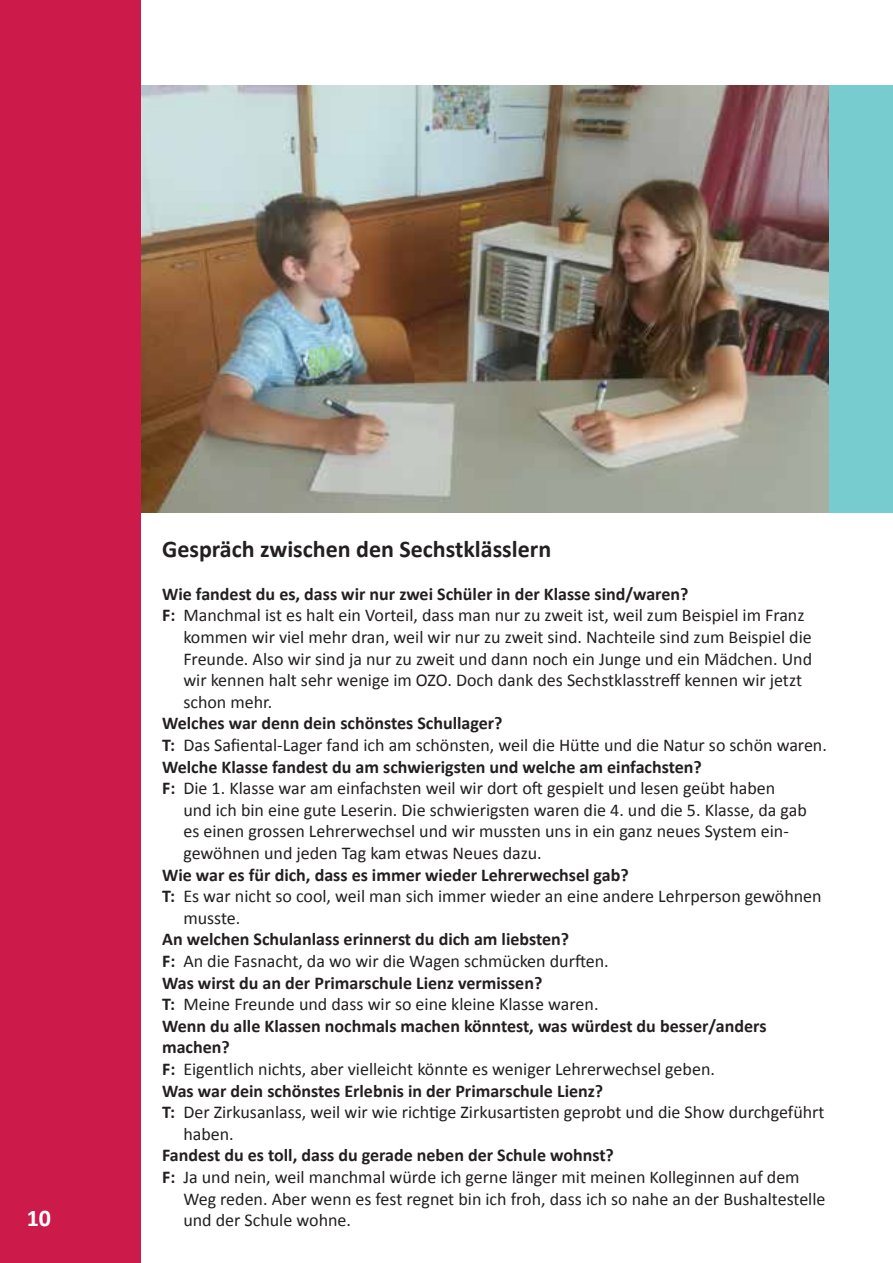
<style>
.page{position:relative;width:893px;height:1263px;background:#fff}
.page>*{position:absolute;margin:0;border:0;box-sizing:border-box;transform-origin:0 0}
.t1{font:700 24px "Calibri";color:#231f20}
.t2{font:700 24px "Calibri";color:#fff}
.t3{font:18px/21.6px "Calibri";color:#231f20}
.t4{font:700 18px "Calibri";color:#231f20}
.s1{font-weight:700}
</style>
<div class="page">
<img style="left:141px;top:85px;width:689px;height:428px">
<div style="left:0;top:0;width:141px;height:1263px;background:#cc1b4b"></div>
<div style="left:830px;top:85px;width:63px;height:428px;background:#77ccd0"></div>
<h1 class="t1" style="left:162px;top:533px;width:391px">Gespräch zwischen den Sechstklässlern</h1>
<p class="t4" style="left:162px;top:582px;width:528px">Wie fandest du es, dass wir nur zwei Schüler in der Klasse sind/waren?</p>
<p class="t3" style="left:162px;top:605px;width:644px"><span class="s1">F:</span> Manchmal ist es halt ein Vorteil, dass man nur zu zweit ist, weil zum Beispiel im Franz</p>
<p class="t3" style="left:183px;top:626px;width:630px">kommen wir viel mehr dran, weil wir nur zu zweit sind. Nachteile sind zum Beispiel die</p>
<p class="t3" style="left:183px;top:648px;width:630px">Freunde. Also wir sind ja nur zu zweit und dann noch ein Junge und ein Mädchen. Und</p>
<p class="t3" style="left:183px;top:669px;width:620px">wir kennen halt sehr wenige im OZO. Doch dank des Sechstklasstreff kennen wir jetzt</p>
<p class="t3" style="left:183px;top:691px;width:90px">schon mehr.</p>
<p class="t3" style="left:162px;top:713px;width:666px"><span class="s1">Welches war denn dein schönstes Schullager?<br>T:</span> Das Safiental-Lager fand ich am schönsten, weil die Hütte und die Natur so schön waren.<br><span class="s1">Welche Klasse fandest du am schwierigsten und welche am einfachsten?<br>F:</span> Die 1. Klasse war am einfachsten weil wir dort oft gespielt und lesen geübt haben</p>
<p class="t3" style="left:183px;top:799px;width:625px">und ich bin eine gute Leserin. Die schwierigsten waren die 4. und die 5. Klasse, da gab es -einen grossen Lehrerwechsel und wir mussten uns in ein ganz neues System ein&shy;gewöhnen und jeden Tag kam etwas Neues dazu.</p>
<p class="t4" style="left:162px;top:863px;width:468px">Wie war es für dich, dass es immer wieder Lehrerwechsel gab?</p>
<p class="t3" style="left:162px;top:885px;width:661px"><span class="s1">T:</span> Es war nicht so cool, weil man sich immer wieder an eine andere Lehrperson gewöhnen</p>
<p class="t3" style="left:183px;top:907px;width:59px">musste.</p>
<p class="t4" style="left:162px;top:928px;width:409px">An welchen Schulanlass erinnerst du dich am liebsten?</p>
<p class="t3" style="left:162px;top:950px;width:448px"><span class="s1">F:</span> An die Fasnacht, da wo wir die Wagen schmücken durften.</p>
<p class="t4" style="left:162px;top:971px;width:382px">Was wirst du an der Primarschule Lienz vermissen?</p>
<p class="t3" style="left:162px;top:993px;width:438px"><span class="s1">T:</span> Meine Freunde und dass wir so eine kleine Klasse waren.</p>
<p class="t4" style="left:162px;top:1014px;width:606px">Wenn du alle Klassen nochmals machen könntest, was würdest du besser/anders</p>
<p class="t4" style="left:162px;top:1036px;width:69px">machen?</p>
<p class="t3" style="left:162px;top:1058px;width:554px"><span class="s1">F:</span> Eigentlich nichts, aber vielleicht könnte es weniger Lehrerwechsel geben.</p>
<p class="t4" style="left:162px;top:1079px;width:443px">Was war dein schönstes Erlebnis in der Primarschule Lienz?</p>
<p class="t3" style="left:162px;top:1101px;width:664px"><span class="s1">T:</span> Der Zirkusanlass, weil wir wie richtige Zirkusartisten geprobt und die Show durchgeführt</p>
<p class="t3" style="left:183px;top:1123px;width:52px">haben.</p>
<p class="t4" style="left:162px;top:1144px;width:453px">Fandest du es toll, dass du gerade neben der Schule wohnst?</p>
<p class="t3" style="left:162px;top:1166px;width:639px"><span class="s1">F:</span> Ja und nein, weil manchmal würde ich gerne länger mit meinen Kolleginnen auf dem</p>
<p class="t3" style="left:183px;top:1188px;width:644px">Weg reden. Aber wenn es fest regnet bin ich froh, dass ich so nahe an der Bushaltestelle</p>
<h1 class="t2" style="left:27px;top:1203px;width:26px">10</h1>
<p class="t3" style="left:183px;top:1209px;width:169px">und der Schule wohne.</p>
</div>
